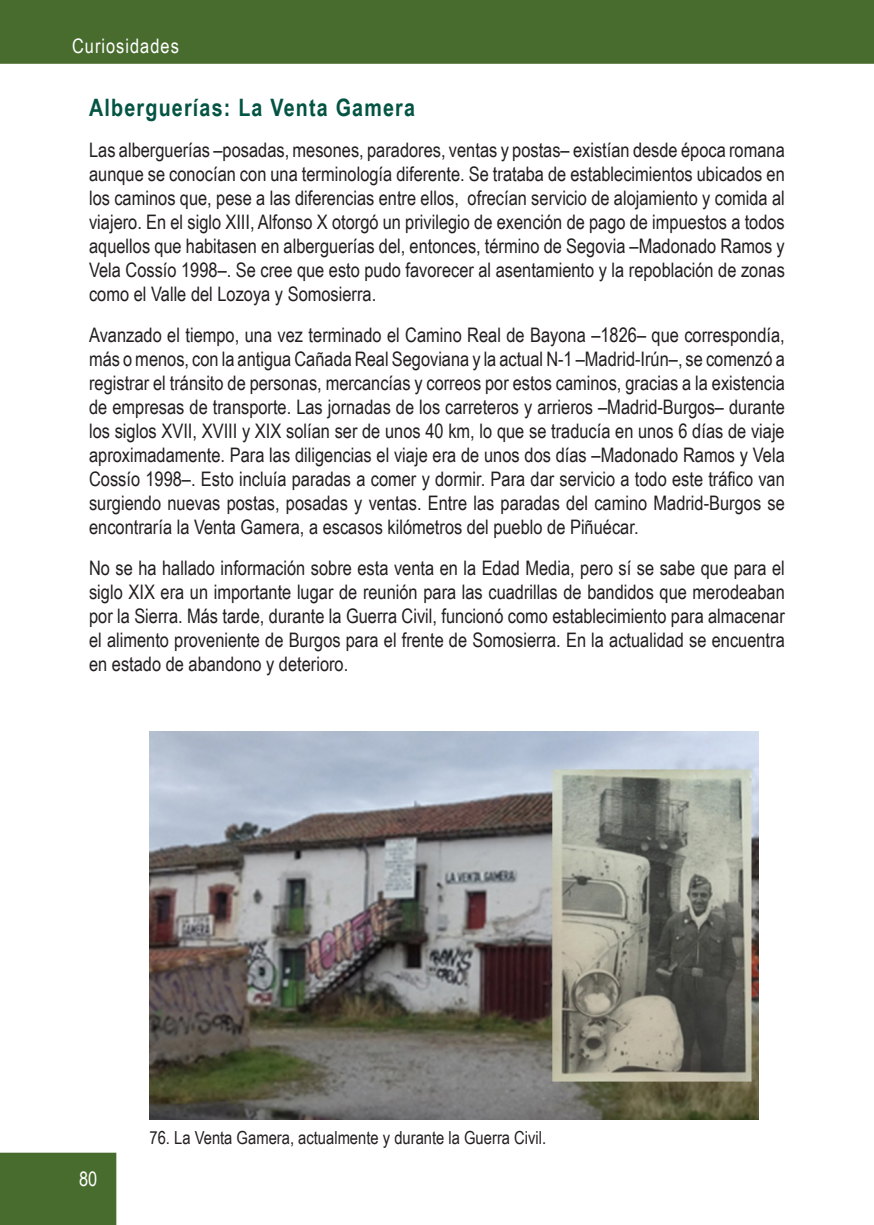
<style>
.page{position:relative;width:874px;height:1225px;background:#fff}
.page>*{position:absolute;margin:0;border:0;box-sizing:border-box;transform-origin:0 0}
.t1{font:700 24px "Arial Narrow";letter-spacing:.05em;color:#045444}
.t2{font:20px/24px "Arial Narrow";color:#231f20;text-align:justify}
.t3{font:20px "Arial Narrow";letter-spacing:.05em;color:#fff}
.t4{font:18px "Arial Narrow";color:#231f20}
</style>
<div class="page">
<div style="left:0;top:0;width:873px;height:64px;background:#486c2e"></div>
<div style="left:0;top:1152px;width:116px;height:73px;background:#486c2e"></div>
<img style="left:149px;top:731px;width:609px;height:388px">
<p class="t3" style="left:72px;top:31px;width:108px">Curiosidades</p>
<p class="t1" style="left:89px;top:89px;width:327px">Alberguerías: La Venta Gamera</p>
<p class="t2" style="left:89px;top:137px;width:697px">Las alberguerías –posadas, mesones, paradores, ventas y postas– existían desde época romana aunque se conocían con una terminología diferente. Se trataba de establecimientos ubicados en los caminos que, pese a las diferencias entre ellos, ofrecían servicio de alojamiento y comida al viajero. En el siglo XIII, Alfonso X otorgó un privilegio de exención de pago de impuestos a todos aquellos que habitasen en alberguerías del, entonces, término de Segovia –Madonado Ramos y Vela Cossío 1998–. Se cree que esto pudo favorecer al asentamiento y la repoblación de zonas como el Valle del Lozoya y Somosierra.</p>
<p class="t2" style="left:89px;top:322px;width:697px">Avanzado el tiempo, una vez terminado el Camino Real de Bayona –1826– que correspondía, más o menos, con la antigua Cañada Real Segoviana y la actual N-1 –Madrid-Irún–, se comenzó a registrar el tránsito de personas, mercancías y correos por estos caminos, gracias a la existencia de empresas de transporte. Las jornadas de los carreteros y arrieros –Madrid-Burgos– durante los siglos XVII, XVIII y XIX solían ser de unos 40 km, lo que se traducía en unos 6 días de viaje aproximadamente. Para las diligencias el viaje era de unos dos días –Madonado Ramos y Vela Cossío 1998–. Esto incluía paradas a comer y dormir. Para dar servicio a todo este tráfico van surgiendo nuevas postas, posadas y ventas. Entre las paradas del camino Madrid-Burgos se encontraría la Venta Gamera, a escasos kilómetros del pueblo de Piñuécar.</p>
<p class="t2" style="left:89px;top:555px;width:696px">No se ha hallado información sobre esta venta en la Edad Media, pero sí se sabe que para el siglo XIX era un importante lugar de reunión para las cuadrillas de bandidos que merodeaban por la Sierra. Más tarde, durante la Guerra Civil, funcionó como establecimiento para almacenar el alimento proveniente de Burgos para el frente de Somosierra. En la actualidad se encuentra en estado de abandono y deterioro.</p>
<p class="t3" style="left:79px;top:1164px;width:20px">80</p>
<p class="t4" style="left:149px;top:1124px;width:398px">76. La Venta Gamera, actualmente y durante la Guerra Civil.</p>
</div>
